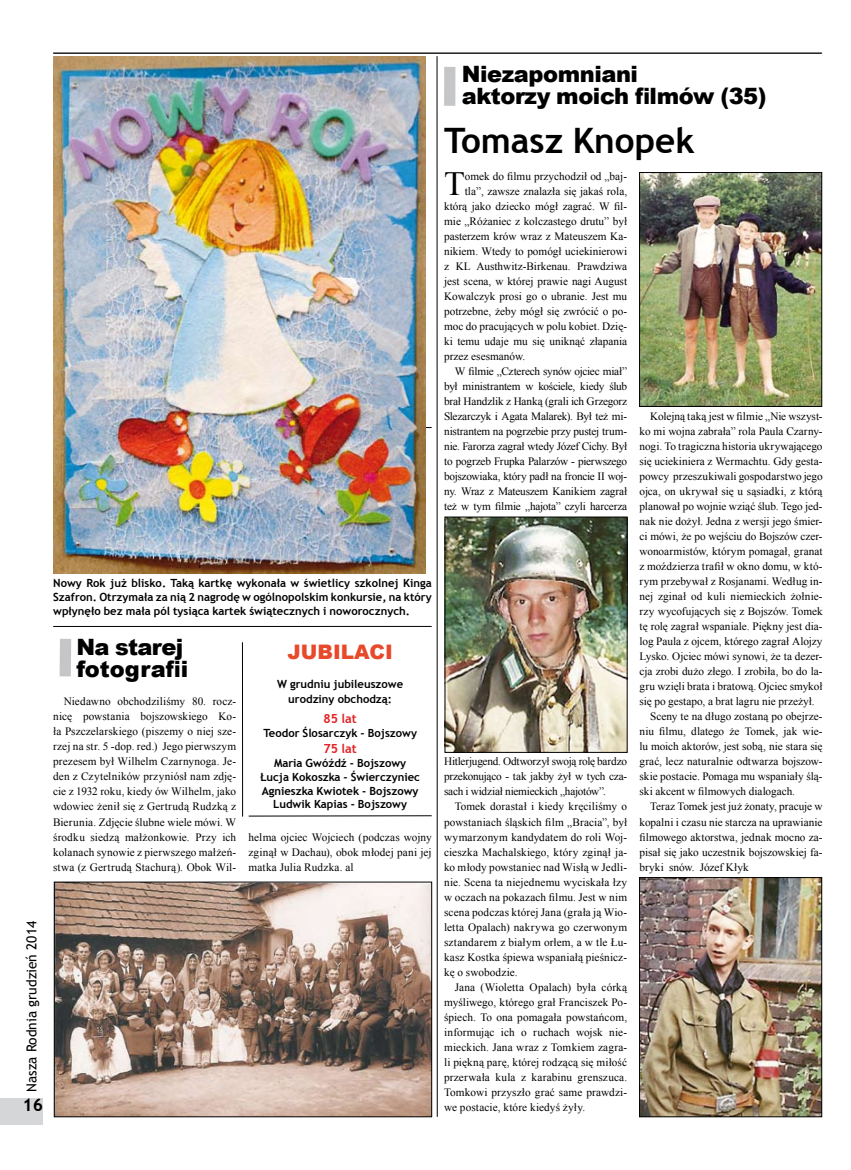
<style>
.page{position:relative;width:851px;height:1170px;background:#fff}
.page>*{position:absolute;margin:0;border:0;box-sizing:border-box;transform-origin:0 0}
.t1{font:700 35px "Trebuchet MS";color:#000}
.t2{font:33.88px "Times New Roman";color:#000}
.t3{font:900 22.5px/22.5px "Arial";letter-spacing:-.02em;color:#000}
.t4{font:900 20px "Arial";color:#e7492a}
.t5{font:700 17.5px "Trebuchet MS";color:#000}
.t6{font:13.75px "Trebuchet MS";color:#000}
.t7{font:700 12.5px "Trebuchet MS";color:#e32123}
.t8{font:11.25px/15px "Times New Roman";color:#000;text-align:justify}
.t9{font:700 11.25px/13.8px "Trebuchet MS";color:#000;text-align:center}
.t10{font:11.25px "Times New Roman";letter-spacing:-.02em;color:#000}
</style>
<div class="page">
<hr style="left:53px;top:53px;width:769px;height:1px;background:#d5d6d7">
<hr style="left:53px;top:53px;width:768px;height:1px;background:#000">
<div style="left:0;top:1097px;width:43px;height:27px;background:#d5d6d7"></div>
<div style="left:444px;top:67px;width:11px;height:39px;background:#c5c6c8"></div>
<svg style="left:59px;top:638px;width:13px;height:39px"></svg>
<hr style="left:53px;top:427px;width:378px;height:1px;background:#000">
<hr style="left:436px;top:56px;width:1px;height:1060px;background:#000">
<hr style="left:53px;top:626px;width:378px;height:1px;background:#000">
<hr style="left:242px;top:642px;width:1px;height:174px;background:#000">
<hr style="left:248px;top:815px;width:183px;height:1px;background:#000">
<img style="left:56px;top:883px;width:374px;height:231px">
<div style="left:54px;top:881px;width:378px;height:235px;border:1px solid #000"></div>
<img style="left:53px;top:57px;width:373px;height:516px">
<img style="left:446px;top:518px;width:179px;height:232px">
<div style="left:444px;top:516px;width:183px;height:236px;border:1px solid #000"></div>
<img style="left:641px;top:879px;width:178px;height:235px">
<div style="left:639px;top:877px;width:182px;height:239px;border:1px solid #000"></div>
<img style="left:641px;top:174px;width:178px;height:231px">
<div style="left:639px;top:172px;width:182px;height:235px;border:1px solid #000"></div>
<p class="t9" style="left:53px;top:576px;width:380px;text-align:justify">Nowy Rok już blisko. Taką kartkę wykonała w świetlicy szkolnej Kinga Szafron. Otrzymała za nią 2 nagrodę w ogólnopolskim konkursie, na który wpłynęło bez mała pól tysiąca kartek świątecznych i noworocznych.</p>
<h3 class="t3" style="left:77px;top:635px;width:113px">Na starej fotografii</h3>
<h3 class="t4" style="left:287px;top:637px;width:107px">Jubilaci</h3>
<p class="t9" style="left:277px;top:676px;width:127px;line-height:15px">W grudniu jubileuszowe urodziny obchodzą:</p>
<p class="t8" style="left:53px;top:694px;width:184px;text-indent:11px">Niedawno obchodziliśmy 80. rocz&shy;nicę powstania bojszowskiego Ko&shy;ła Pszczelarskiego (piszemy o niej sze&shy;rzej na str. 5 -dop. red.) Jego pierwszym prezesem był Wilhelm Czarnynoga. Je&shy;den z Czytelników przyniósł nam zdję&shy;cie z 1932 roku, kiedy ów Wilhelm, jako wdowiec żenił się z Gertrudą Rudzką z Bierunia. Zdjęcie ślubne wiele mówi. W środku siedzą małżonkowie. Przy ich kolanach synowie z pierwszego małżeń&shy;stwa (z Gertrudą Stachurą). Obok Wil-</p>
<p class="t7" style="left:323px;top:711px;width:35px">85 lat</p>
<p class="t9" style="left:263px;top:726px;width:155px">Teodor Ślosarczyk - Bojszowy</p>
<p class="t7" style="left:323px;top:741px;width:35px">75 lat</p>
<p class="t9" style="left:260px;top:756px;width:161px">Maria Gwóźdź - Bojszowy<br>Łucja Kokoszka - Świerczyniec<br>Agnieszka Kwiotek - Bojszowy<br>Ludwik Kapias - Bojszowy</p>
<p class="t8" style="left:248px;top:829px;width:184px">helma ojciec Wojciech (podczas wojny zginął w Dachau), obok młodej pani jej matka Julia Rudzka. al</p>
<p class="t6" style="left:23px;top:1091px;width:172px;rotate:-90deg">Nasza Rodnia grudzień 2014</p>
<h3 class="t5" style="left:22px;top:1094px;width:22px">16</h3>
<h3 class="t3" style="left:462px;top:62px;width:306px">Niezapomniani<br>aktorzy moich filmów (35)</h3>
<h1 class="t1" style="left:444px;top:119px;width:252px">Tomasz Knopek</h1>
<h2 class="t2" style="left:444px;top:161px;width:22px">T</h2>
<p class="t8" style="left:465px;top:169px;width:164px">omek do filmu przychodził od „baj-</p>
<p class="t8" style="left:465px;top:184px;width:164px">tla”, zawsze znalazła się jakaś rola,</p>
<p class="t8" style="left:444px;top:199px;width:184px">którą jako dziecko mógł zagrać. W fil-</p>
<p class="t8" style="left:444px;top:214px;width:184px">mie „Różaniec z kolczastego drutu” był</p>
<p class="t8" style="left:444px;top:229px;width:184px">pasterzem krów wraz z Mateuszem Ka-</p>
<p class="t8" style="left:444px;top:244px;width:184px">nikiem. Wtedy to pomógł uciekinierowi</p>
<p class="t8" style="left:444px;top:259px;width:184px">z KL Austhwitz-Birkenau. Prawdziwa</p>
<p class="t8" style="left:444px;top:274px;width:184px">jest scena, w której prawie nagi August</p>
<p class="t8" style="left:444px;top:289px;width:184px">Kowalczyk prosi go o ubranie. Jest mu</p>
<p class="t8" style="left:444px;top:304px;width:184px">potrzebne, żeby mógł się zwrócić o po-</p>
<p class="t8" style="left:444px;top:319px;width:184px">moc do pracujących w polu kobiet. Dzię-</p>
<p class="t8" style="left:444px;top:334px;width:184px">ki temu udaje mu się uniknąć złapania</p>
<p class="t8" style="left:444px;top:349px;width:83px">przez esesmanów.</p>
<p class="t10" style="left:454px;top:364px;width:174px">W filmie „Czterech synów ojciec miał”</p>
<p class="t10" style="left:444px;top:379px;width:184px">był ministrantem w kościele, kiedy ślub</p>
<p class="t8" style="left:444px;top:394px;width:184px">brał Handzlik z Hanką (grali ich Grzegorz</p>
<p class="t10" style="left:444px;top:409px;width:184px">Slezarczyk i Agata Malarek). Był też mi-</p>
<p class="t8" style="left:444px;top:424px;width:184px">nistrantem na pogrzebie przy pustej trum-</p>
<p class="t10" style="left:444px;top:439px;width:184px">nie. Farorza zagrał wtedy Józef Cichy. Był</p>
<p class="t10" style="left:444px;top:454px;width:184px">to pogrzeb Frupka Palarzów - pierwszego</p>
<p class="t10" style="left:444px;top:469px;width:184px">bojszowiaka, który padł na froncie II woj-</p>
<p class="t8" style="left:444px;top:484px;width:184px">ny. Wraz z Mateuszem Kanikiem zagrał</p>
<p class="t8" style="left:444px;top:499px;width:184px">też w tym filmie „hajota” czyli harcerza</p>
<p class="t8" style="left:444px;top:754px;width:184px">Hitlerjugend. Odtworzył swoją rolę bardzo przekonująco - tak jakby żył w tych cza&shy;sach i widział niemieckich „hajotów”.</p>
<p class="t8" style="left:444px;top:799px;width:184px;text-indent:11px">Tomek dorastał i kiedy kręciliśmy o powstaniach śląskich film „Bracia”, był wymarzonym kandydatem do roli Woj&shy;cieszka Machalskiego, który zginął ja&shy;ko młody powstaniec nad Wisłą w Jedli&shy;nie. Scena ta niejednemu wyciskała łzy w oczach na pokazach filmu. Jest w nim scena podczas której Jana (grała ją Wio&shy;letta Opalach) nakrywa go czerwonym sztandarem z białym orłem, a w tle Łu&shy;kasz Kostka śpiewa wspaniałą pieśnicz&shy;kę o swobodzie.</p>
<p class="t8" style="left:444px;top:979px;width:184px;text-indent:11px">Jana (Wioletta Opalach) była córką myśliwego, którego grał Franciszek Po&shy;śpiech. To ona pomagała powstańcom, informując ich o ruchach wojsk nie&shy;mieckich. Jana wraz z Tomkiem zagra&shy;li piękną parę, której rodzącą się miłość przerwała kula z karabinu grenszuca.<br>Tomkowi przyszło grać same prawdzi&shy;we postacie, które kiedyś żyły.</p>
<p class="t8" style="left:650px;top:409px;width:174px">Kolejną taką jest w filmie „Nie wszyst-</p>
<p class="t8" style="left:639px;top:424px;width:184px">ko mi wojna zabrała” rola Paula Czarny-</p>
<p class="t8" style="left:639px;top:439px;width:184px">nogi. To tragiczna historia ukrywającego</p>
<p class="t8" style="left:639px;top:454px;width:184px">się uciekiniera z Wermachtu. Gdy gesta-</p>
<p class="t8" style="left:639px;top:469px;width:184px">powcy przeszukiwali gospodarstwo jego</p>
<p class="t8" style="left:639px;top:484px;width:184px">ojca, on ukrywał się u sąsiadki, z którą</p>
<p class="t8" style="left:639px;top:499px;width:184px">planował po wojnie wziąć ślub. Tego jed-</p>
<p class="t8" style="left:639px;top:514px;width:184px">nak nie dożył. Jedna z wersji jego śmier-</p>
<p class="t8" style="left:639px;top:529px;width:184px">ci mówi, że po wejściu do Bojszów czer-</p>
<p class="t8" style="left:639px;top:544px;width:184px">wonoarmistów, którym pomagał, granat</p>
<p class="t8" style="left:639px;top:559px;width:184px">z moździerza trafił w okno domu, w któ-</p>
<p class="t8" style="left:639px;top:574px;width:184px">rym przebywał z Rosjanami. Według in-</p>
<p class="t8" style="left:639px;top:589px;width:184px">nej zginał od kuli niemieckich żołnie-</p>
<p class="t8" style="left:639px;top:604px;width:184px">rzy wycofujących się z Bojszów. Tomek</p>
<p class="t8" style="left:639px;top:619px;width:184px">tę rolę zagrał wspaniale. Piękny jest dia-</p>
<p class="t8" style="left:639px;top:634px;width:184px">log Paula z ojcem, którego zagrał Alojzy</p>
<p class="t8" style="left:639px;top:649px;width:184px">Lysko. Ojciec mówi synowi, że ta dezer-</p>
<p class="t8" style="left:639px;top:664px;width:184px">cja zrobi dużo złego. I zrobiła, bo do la-</p>
<p class="t8" style="left:639px;top:679px;width:184px">gru wzięli brata i bratową. Ojciec smykoł</p>
<p class="t8" style="left:639px;top:694px;width:176px">się po gestapo, a brat lagru nie przeżył.</p>
<p class="t8" style="left:650px;top:709px;width:174px">Sceny te na długo zostaną po obejrze-</p>
<p class="t8" style="left:639px;top:724px;width:184px">niu filmu, dlatego że Tomek, jak wie-</p>
<p class="t8" style="left:639px;top:739px;width:184px">lu moich aktorów, jest sobą, nie stara się</p>
<p class="t8" style="left:639px;top:754px;width:184px">grać, lecz naturalnie odtwarza bojszow-</p>
<p class="t8" style="left:639px;top:769px;width:184px">skie postacie. Pomaga mu wspaniały ślą-</p>
<p class="t8" style="left:639px;top:784px;width:157px">ski akcent w filmowych dialogach.</p>
<p class="t8" style="left:650px;top:799px;width:174px">Teraz Tomek jest już żonaty, pracuje w</p>
<p class="t8" style="left:639px;top:814px;width:184px">kopalni i czasu nie starcza na uprawianie</p>
<p class="t8" style="left:639px;top:829px;width:184px">filmowego aktorstwa, jednak mocno za-</p>
<p class="t8" style="left:639px;top:844px;width:184px">pisał się jako uczestnik bojszowskiej fa-</p>
<p class="t8" style="left:639px;top:859px;width:111px">bryki snów. Józef Kłyk</p>
</div>
